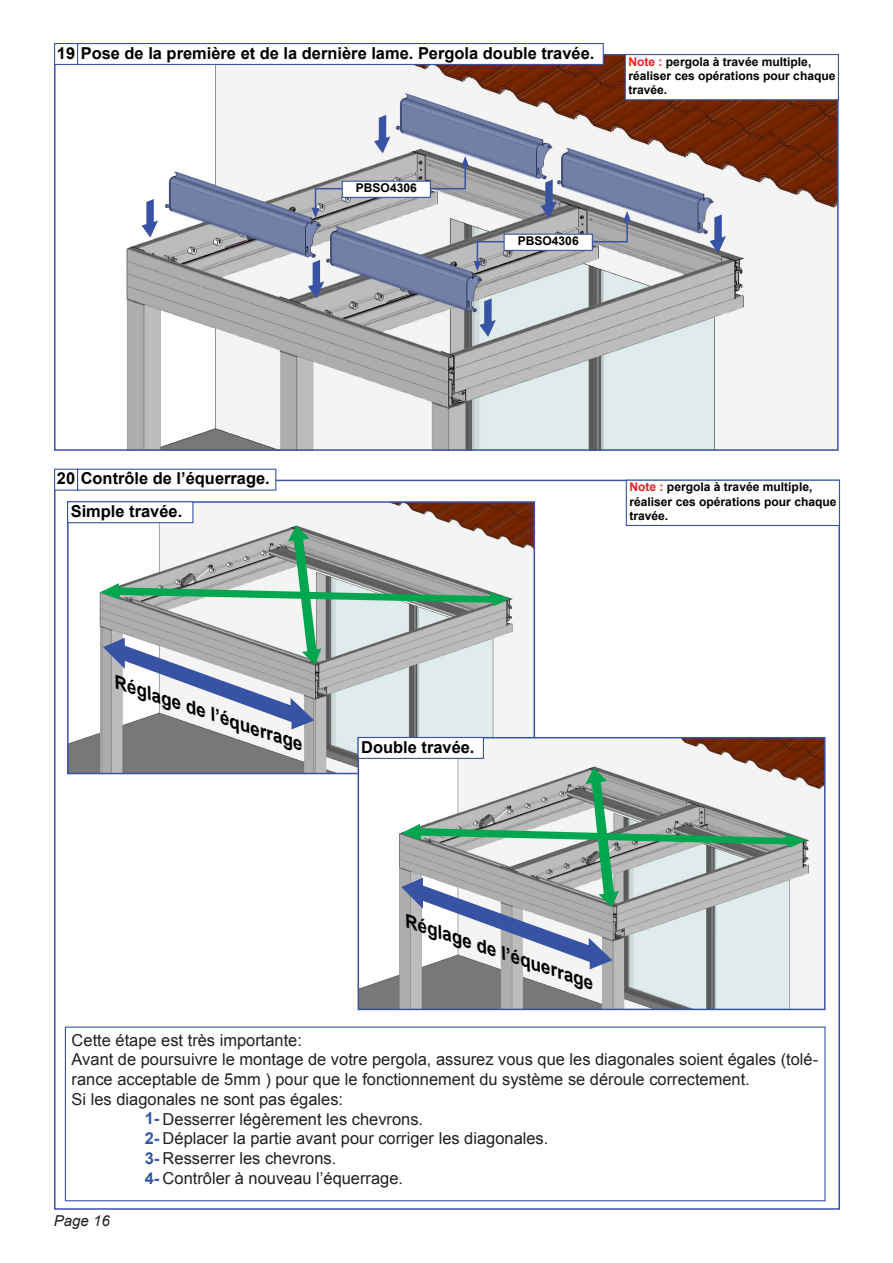
<style>
.page{position:relative;width:893px;height:1263px;background:#fff}
.page>*{position:absolute;margin:0;border:0;box-sizing:border-box;transform-origin:0 0}
.t1{font:italic 700 18px "Arial";color:#000}
.t2{font:16.5px/19.8px "Arial";color:#231f20}
.t3{font:700 16.5px "Arial";color:#000}
.t4{font:italic 15px "Arial";color:#231f20}
.t5{font:700 12px/14.4px "Arial";color:#000}
.s1{color:#ee1d23}
.s2{font-weight:700;color:#2d56a5}
</style>
<div class="page">
<img style="left:126px;top:57px;width:710px;height:391px">
<img style="left:361px;top:740px;width:461px;height:267px">
<svg style="left:67px;top:501px;width:469px;height:274px"></svg>
<div style="left:358px;top:737px;width:467px;height:273px;border:2px solid #3853a3"></div>
<svg style="left:142px;top:199px;width:16px;height:39px"></svg>
<svg style="left:84px;top:526px;width:440px;height:203px"></svg>
<svg style="left:385px;top:768px;width:435px;height:201px"></svg>
<svg style="left:165px;top:94px;width:561px;height:243px"></svg>
<div style="left:54px;top:43px;width:24px;height:22px;background:#fff;border:1px solid #3853a3"></div>
<div style="left:77px;top:43px;width:527px;height:22px;background:#fff;border:1px solid #3853a3"></div>
<div style="left:54px;top:469px;width:24px;height:22px;background:#fff;border:1px solid #3853a3"></div>
<div style="left:77px;top:469px;width:199px;height:22px;background:#fff;border:1px solid #3853a3"></div>
<div style="left:65px;top:1026px;width:760px;height:175px;background:#fff;border:1px solid #3752a3"></div>
<div style="left:67px;top:501px;width:126px;height:22px;background:#fff;border:1px solid #3853a3"></div>
<div style="left:358px;top:737px;width:126px;height:22px;background:#fff;border:1px solid #3853a3"></div>
<div style="left:342px;top:181px;width:89px;height:17px;background:#fff;border:1px solid #3853a3"></div>
<div style="left:504px;top:234px;width:89px;height:17px;background:#fff;border:1px solid #3853a3"></div>
<div style="left:625px;top:54px;width:214px;height:46px;background:#fff;border:1px solid #3853a3"></div>
<div style="left:626px;top:480px;width:214px;height:46px;background:#fff;border:1px solid #3853a3"></div>
<p class="t3" style="left:57px;top:42px;width:539px">19 Pose de la première et de la dernière lame. Pergola double travée.</p>
<p class="t5" style="left:628px;top:54px;width:209px"><span class="s1">Note :</span> pergola à travée multiple, réaliser ces opérations pour chaque travée.</p>
<p class="t5" style="left:356px;top:181px;width:62px">PBSO4306</p>
<p class="t5" style="left:518px;top:234px;width:62px">PBSO4306</p>
<p class="t3" style="left:57px;top:468px;width:214px">20 Contrôle de l’équerrage.</p>
<p class="t3" style="left:71px;top:500px;width:113px">Simple travée.</p>
<p class="t1" style="left:121px;top:670px;width:200px;rotate:19deg">Réglage de l’équerrage</p>
<p class="t3" style="left:361px;top:736px;width:115px">Double travée.</p>
<p class="t5" style="left:629px;top:480px;width:209px"><span class="s1">Note :</span> pergola à travée multiple, réaliser ces opérations pour chaque travée.</p>
<p class="t1" style="left:412px;top:909px;width:200px;rotate:19deg">Réglage de l’équerrage</p>
<p class="t2" style="left:72px;top:1030px;width:232px">Cette étape est très importante:</p>
<p class="t2" style="left:72px;top:1050px;width:748px">Avant de poursuivre le montage de votre pergola, assurez vous que les diagonales soient égales (tolé&shy;rance acceptable de 5mm ) pour que le fonctionnement du système se déroule correctement.</p>
<p class="t2" style="left:72px;top:1089px;width:273px">Si les diagonales ne sont pas égales:</p>
<p class="t4" style="left:54px;top:1211px;width:57px">Page 16</p>
<p class="t2" style="left:145px;top:1109px;width:280px"><span class="s2">1-</span> Desserrer légèrement les chevrons.</p>
<p class="t2" style="left:145px;top:1129px;width:405px"><span class="s2">2-</span> Déplacer la partie avant pour corriger les diagonales.</p>
<p class="t2" style="left:145px;top:1148px;width:193px"><span class="s2">3-</span> Resserrer les chevrons.</p>
<p class="t2" style="left:145px;top:1168px;width:260px"><span class="s2">4-</span> Contrôler à nouveau l’équerrage.</p>
</div>
